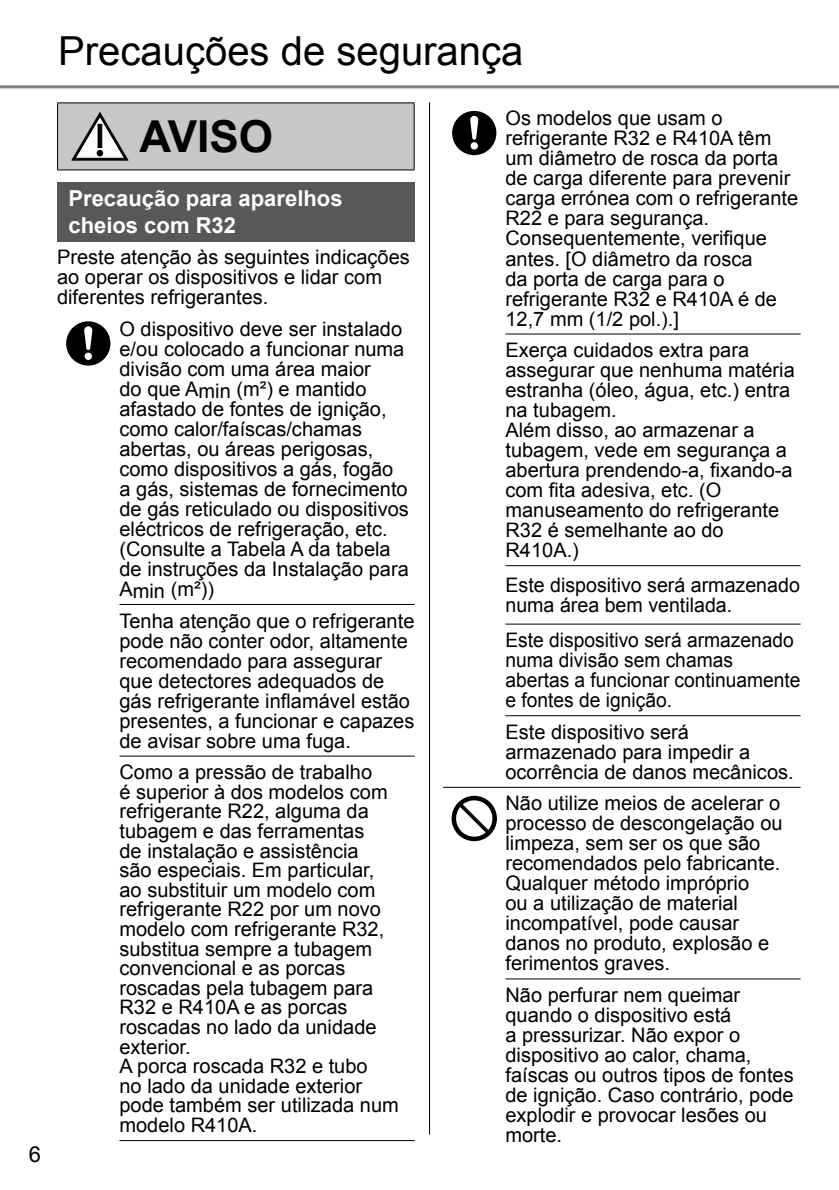
<style>
.page{position:relative;width:839px;height:1190px;background:#fff}
.page>*{position:absolute;margin:0;border:0;box-sizing:border-box;transform-origin:0 0}
.t1{font:700 44px "Arial";color:#000}
.t2{font:40px "Arial";color:#000}
.t3{font:700 22px/26.4px "Arial";color:#fff}
.t4{font:22px "Arial";color:#000}
.t5{font:20px/20px "Arial";color:#000}
.t6{font:20px/20px "Arial";color:#000;scale:.96 1}
</style>
<div class="page">
<hr style="left:0;top:85px;width:838px;height:3px;background:#808080">
<hr style="left:429px;top:102px;width:1px;height:1032px;background:#000">
<hr style="left:57px;top:103px;width:1px;height:66px;background:#000">
<hr style="left:57px;top:102px;width:82px;height:1px;background:#000">
<hr style="left:57px;top:169px;width:82px;height:1px;background:#000">
<hr style="left:139px;top:102px;width:275px;height:1px;background:#000">
<svg style="left:58px;top:103px;width:356px;height:67px;background:#c0c0c0"></svg>
<div style="left:57px;top:182px;width:357px;height:59px;background:#585858"></div>
<hr style="left:119px;top:604px;width:295px;height:1px;background:#000">
<hr style="left:119px;top:755px;width:295px;height:1px;background:#000">
<hr style="left:119px;top:1140px;width:295px;height:1px;background:#000">
<svg style="left:66px;top:321px;width:44px;height:44px"></svg>
<hr style="left:505px;top:565px;width:295px;height:1px;background:#000">
<hr style="left:505px;top:623px;width:295px;height:1px;background:#000">
<hr style="left:505px;top:715px;width:295px;height:1px;background:#000">
<hr style="left:443px;top:787px;width:357px;height:1px;background:#000">
<hr style="left:505px;top:978px;width:295px;height:1px;background:#000">
<hr style="left:505px;top:333px;width:295px;height:1px;background:#000">
<svg style="left:452px;top:111px;width:44px;height:44px"></svg>
<svg style="left:451px;top:796px;width:45px;height:45px"></svg>
<p class="t4" style="left:29px;top:1142px;width:14px">6</p>
<h2 class="t2" style="left:58px;top:28px;width:466px">Precauções de segurança</h2>
<h1 class="t1" style="left:139px;top:113px;width:135px">AVISO</h1>
<p class="t3" style="left:68px;top:185px;width:275px">Precaução para aparelhos cheios com R32</p>
<p class="t5" style="left:57px;top:247px;width:354px">Preste atenção às seguintes indicações ao operar os dispositivos e lidar com diferentes refrigerantes.</p>
<p class="t5" style="left:119px;top:319px;width:291px">O dispositivo deve ser instalado e/ou colocado a funcionar numa divisão com uma área maior<br>do que Amin (m²) e mantido afastado de fontes de ignição, como calor/faíscas/chamas abertas, ou áreas perigosas, como dispositivos a gás, fogão a gás, sistemas de fornecimento de gás reticulado ou dispositivos eléctricos de refrigeração, etc. (Consulte a Tabela A da tabela de instruções da Instalação para<br>Amin (m²))</p>
<p class="t5" style="left:119px;top:610px;width:296px">Tenha atenção que o refrigerante pode não conter odor, altamente recomendado para assegurar que detectores adequados de gás refrigerante inflamável estão presentes, a funcionar e capazes de avisar sobre uma fuga.</p>
<p class="t5" style="left:119px;top:762px;width:280px">Como a pressão de trabalho<br>é superior à dos modelos com refrigerante R22, alguma da tubagem e das ferramentas<br>de instalação e assistência<br>são especiais. Em particular, ao substituir um modelo com refrigerante R22 por um novo modelo com refrigerante R32, substitua sempre a tubagem convencional e as porcas roscadas pela tubagem para<br>R32 e R410A e as porcas roscadas no lado da unidade exterior.<br>A porca roscada R32 e tubo<br>no lado da unidade exterior pode também ser utilizada num modelo R410A.</p>
<p class="t5" style="left:505px;top:108px;width:294px">Os modelos que usam o refrigerante R32 e R410A têm um diâmetro de rosca da porta de carga diferente para prevenir carga errónea com o refrigerante<br>R22 e para segurança.<br>Consequentemente, verifique antes. [O diâmetro da rosca<br>da porta de carga para o refrigerante R32 e R410A é de<br>12,7 mm (1/2 pol.).]</p>
<p class="t5" style="left:505px;top:340px;width:291px">Exerça cuidados extra para assegurar que nenhuma matéria estranha (óleo, água, etc.) entra na tubagem.<br>Além disso, ao armazenar a tubagem, vede em segurança a abertura prendendo-a, fixando-a com fita adesiva, etc. (O manuseamento do refrigerante<br>R32 é semelhante ao do<br>R410A.)</p>
<p class="t5" style="left:505px;top:575px;width:296px">Este dispositivo será armazenado numa área bem ventilada.</p>
<p class="t6" style="left:505px;top:630px;width:309px">Este dispositivo será armazenado numa divisão sem chamas abertas a funcionar continuamente e fontes de ignição.</p>
<p class="t5" style="left:505px;top:722px;width:289px">Este dispositivo será armazenado para impedir a ocorrência de danos mecânicos.</p>
<p class="t5" style="left:505px;top:793px;width:278px">Não utilize meios de acelerar o processo de descongelação ou limpeza, sem ser os que são recomendados pelo fabricante.<br>Qualquer método impróprio<br>ou a utilização de material incompatível, pode causar danos no produto, explosão e ferimentos graves.</p>
<p class="t5" style="left:505px;top:985px;width:289px">Não perfurar nem queimar quando o dispositivo está<br>a pressurizar. Não expor o dispositivo ao calor, chama, faíscas ou outros tipos de fontes de ignição. Caso contrário, pode explodir e provocar lesões ou morte.</p>
</div>
